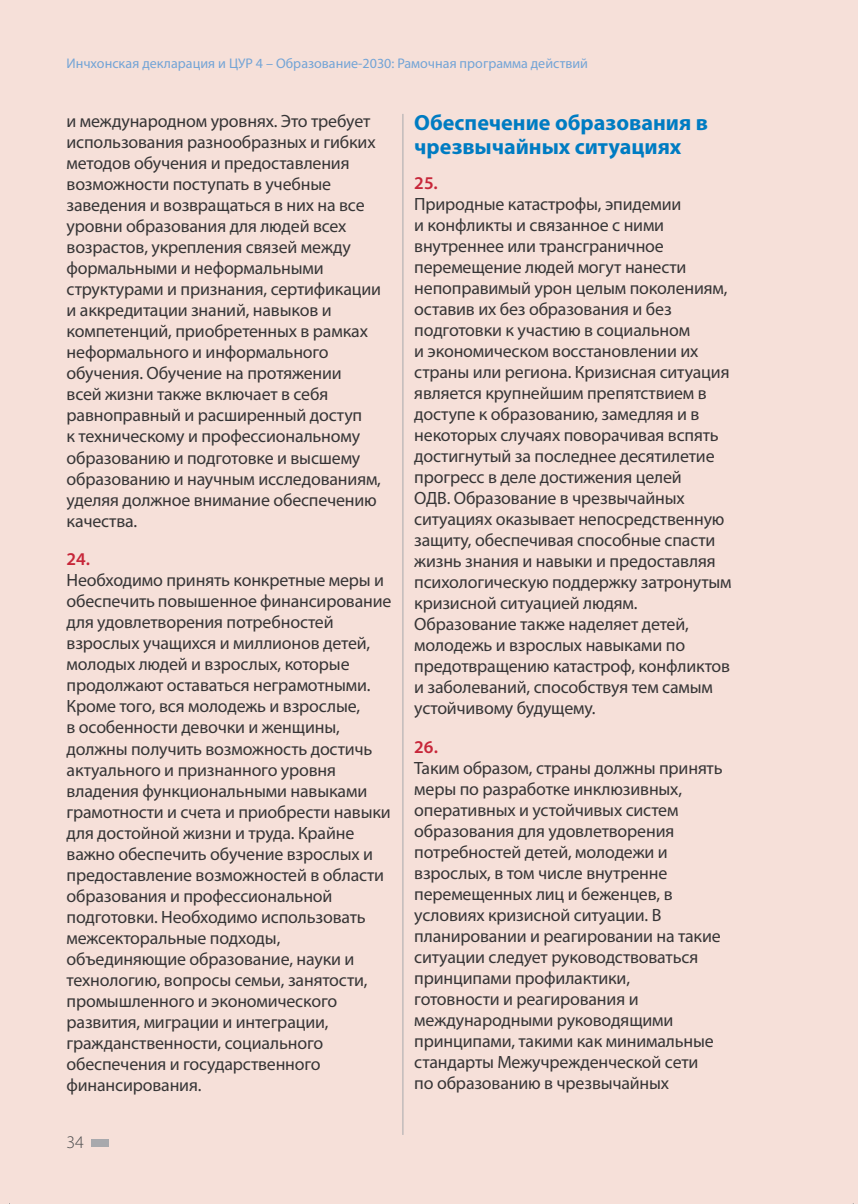
<style>
.page{position:relative;width:858px;height:1204px;background:#fff}
.page>*{position:absolute;margin:0;border:0;box-sizing:border-box;transform-origin:0 0}
.t1{font:700 22.05px/24px "Myriad Pro";color:#007cc2}
.t2{font:600 18.03px "Myriad Pro";color:#c72639}
.t3{font:17.85px/21px "Myriad Pro";letter-spacing:-.01em;color:#363536}
.t4{font:300 17.85px "Myriad Pro";color:#4b4c4d}
.t5{font:14px "Myriad Pro";color:#73a4d6}
</style>
<div class="page">
<div style="left:0;top:0;width:853px;height:1203px;background:#f6e0d9"></div>
<div style="left:853px;top:0;width:5px;height:1203px;background:#f6e0d9"></div>
<div style="left:91px;top:1139px;width:17px;height:7px;background:#a8a9ad"></div>
<hr style="left:402px;top:114px;width:1px;height:1020px;background:#a8a9ad">
<p class="t5" style="left:67px;top:54px;width:523px">Инчхонская декларация и ЦУР 4 – Образование-2030: Рамочная программа действий</p>
<p class="t3" style="left:67px;top:110px;width:316px">и международном уровнях. Это требует использования разнообразных и гибких методов обучения и предоставления возможности поступать в учебные заведения и возвращаться в них на все уровни образования для людей всех возрастов, укрепления связей между формальными и неформальными структурами и признания, сертификации и аккредитации знаний, навыков и компетенций, приобретенных в рамках неформального и информального обучения. Обучение на протяжении всей жизни также включает в себя равноправный и расширенный доступ<br>к техническому и профессиональному образованию и подготовке и высшему образованию и научным исследованиям, уделяя должное внимание обеспечению качества.</p>
<p class="t2" style="left:67px;top:548px;width:25px">24.</p>
<p class="t3" style="left:67px;top:569px;width:326px">Необходимо принять конкретные меры и обеспечить повышенное финансирование для удовлетворения потребностей взрослых учащихся и миллионов детей, молодых людей и взрослых, которые продолжают оставаться неграмотными.<br>Кроме того, вся молодежь и взрослые,<br>в особенности девочки и женщины, должны получить возможность достичь актуального и признанного уровня владения функциональными навыками грамотности и счета и приобрести навыки для достойной жизни и труда. Крайне важно обеспечить обучение взрослых и предоставление возможностей в области образования и профессиональной подготовки. Необходимо использовать межсекторальные подходы, объединяющие образование, науки и технологию, вопросы семьи, занятости, промышленного и экономического развития, миграции и интеграции, гражданственности, социального обеспечения и государственного финансирования.</p>
<p class="t4" style="left:67px;top:1131px;width:19px">34</p>
<p class="t1" style="left:414px;top:110px;width:295px">Обеспечение образования в чрезвычайных ситуациях</p>
<p class="t2" style="left:414px;top:171px;width:25px">25.</p>
<p class="t3" style="left:414px;top:193px;width:319px">Природные катастрофы, эпидемии<br>и конфликты и связанное с ними внутреннее или трансграничное перемещение людей могут нанести непоправимый урон целым поколениям, оставив их без образования и без подготовки к участию в социальном<br>и экономическом восстановлении их страны или региона. Кризисная ситуация является крупнейшим препятствием в доступе к образованию, замедляя и в некоторых случаях поворачивая вспять достигнутый за последнее десятилетие прогресс в деле достижения целей<br>ОДВ. Образование в чрезвычайных ситуациях оказывает непосредственную защиту, обеспечивая способные спасти жизнь знания и навыки и предоставляя психологическую поддержку затронутым кризисной ситуацией людям.<br>Образование также наделяет детей, молодежь и взрослых навыками по предотвращению катастроф, конфликтов и заболеваний, способствуя тем самым устойчивому будущему.</p>
<p class="t2" style="left:414px;top:735px;width:25px">26.</p>
<p class="t3" style="left:414px;top:757px;width:310px">Таким образом, страны должны принять меры по разработке инклюзивных, оперативных и устойчивых систем образования для удовлетворения потребностей детей, молодежи и взрослых, в том числе внутренне перемещенных лиц и беженцев, в условиях кризисной ситуации. В планировании и реагировании на такие ситуации следует руководствоваться принципами профилактики,<br>готовности и реагирования и международными руководящими принципами, такими как минимальные стандарты Межучрежденческой сети<br>по образованию в чрезвычайных</p>
</div>
